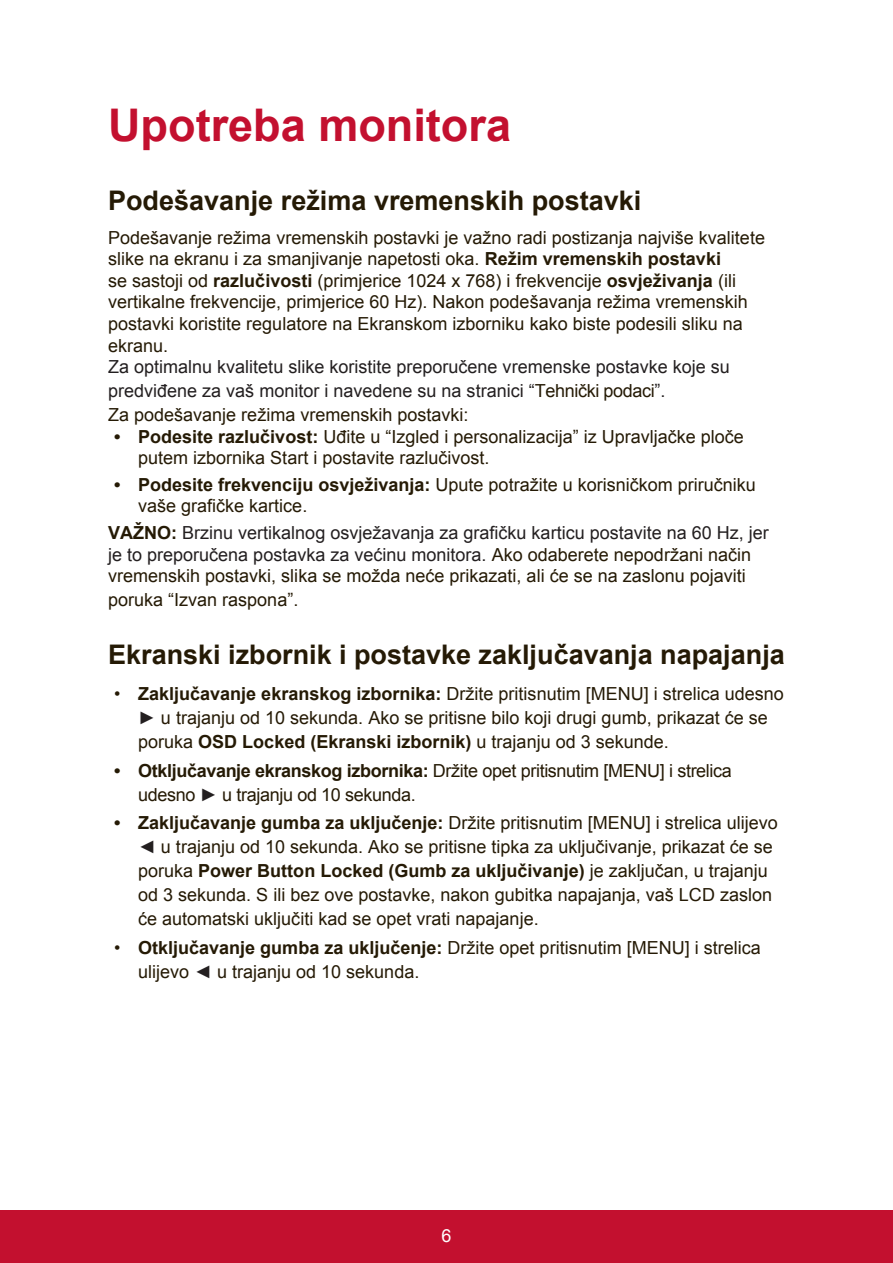
<style>
.page{position:relative;width:893px;height:1263px;background:#fff}
.page>*{position:absolute;margin:0;border:0;box-sizing:border-box;transform-origin:0 0}
.t1{font:700 45px "Arial";color:#c3102f}
.t2{font:700 27px "Arial";color:#251a05}
.t3{font:18px/21.6px "Arial";color:#251a05}
.t4{font:18px/24px "Arial";color:#231f20}
.t5{font:18px/24px "Arial";letter-spacing:-.02em;color:#251a05}
.t6{font:18px "Arial";color:#fff}
.s1{font-weight:700}
.s2{color:#251a05}
.s3{font-weight:700;color:#251a05}
.s4{color:#231f20}
</style>
<div class="page">
<div style="left:0;top:1210px;width:892px;height:53px;background:#c3102f"></div>
<h1 class="t1" style="left:108px;top:95px;width:404px">Upotreba monitora</h1>
<h2 class="t2" style="left:108px;top:182px;width:534px">Podešavanje režima vremenskih postavki</h2>
<p class="t3" style="left:108px;top:227px;width:658px">Podešavanje režima vremenskih postavki je važno radi postizanja najviše kvalitete slike na ekranu i za smanjivanje napetosti oka. <span class="s1">Režim vremenskih postavki<br></span>se sastoji od <span class="s1">razlučivosti</span> (primjerice 1024 x 768) i frekvencije <span class="s1">osvježivanja</span> (ili vertikalne frekvencije, primjerice 60 Hz). Nakon podešavanja režima vremenskih postavki koristite regulatore na Ekranskom izborniku kako biste podesili sliku na ekranu.</p>
<p class="t4" style="left:108px;top:355px;width:623px">Za optimalnu kvalitetu slike koristite preporučene vremenske postavke koje su predviđene za vaš monitor i navedene su na stranici “<span class="s2">Tehnički podaci</span>”.<br><span class="s2">Za podešavanje režima vremenskih postavki:</span></p>
<p class="t3" style="left:138px;top:426px;width:607px;text-indent:-24px"><span class="s1">• Podesite razlučivost:</span> Uđite u “Izgled i personalizacija” iz Upravljačke ploče putem izbornika Start i postavite razlučivost.</p>
<p class="t3" style="left:138px;top:473px;width:619px;text-indent:-24px"><span class="s1">• Podesite frekvenciju osvježivanja:</span> Upute potražite u korisničkom priručniku vaše grafičke kartice.</p>
<p class="t4" style="left:108px;top:522px;width:662px;line-height:21.6px"><span class="s3">VAŽNO:</span> Brzinu vertikalnog osvježavanja za grafičku karticu postavite na 60 Hz, jer je to preporučena postavka za većinu monitora. <span class="s2">Ako odaberete nepodržani način vremenskih postavki, slika se možda neće prikazati, ali će se na zaslonu pojaviti</span></p>
<p class="t3" style="left:108px;top:589px;width:192px">poruka “Izvan raspona”.</p>
<h2 class="t2" style="left:108px;top:636px;width:678px">Ekranski izbornik i postavke zaključavanja napajanja</h2>
<p class="t3" style="left:138px;top:682px;width:647px;line-height:24px;text-indent:-24px">• <span class="s1">Zaključavanje ekranskog izbornika:</span> Držite pritisnutim [MENU] i strelica udesno <span class="s4">►</span> u trajanju od 10 sekunda. Ako se pritisne bilo koji drugi gumb, prikazat će se poruka <span class="s1">OSD Locked (Ekranski izbornik)</span> u trajanju od 3 sekunde.</p>
<p class="t5" style="left:138px;top:758px;width:595px;text-indent:-24px"><span class="s1">• Otključavanje ekranskog izbornika:</span> Držite opet pritisnutim [MENU] i strelica udesno <span class="s4">►</span> u trajanju od 10 sekunda.</p>
<p class="t3" style="left:138px;top:811px;width:641px;line-height:24px;text-indent:-24px"><span class="s1">• Zaključavanje gumba za uključenje:</span> Držite pritisnutim [MENU] i strelica ulijevo <span class="s4">◄</span> u trajanju od 10 sekunda. Ako se pritisne tipka za uključivanje, prikazat će se poruka <span class="s1">Power Button Locked (Gumb za uključivanje)</span> je zaključan, u trajanju od 3 sekunda. S ili bez ove postavke, nakon gubitka napajanja, vaš LCD zaslon će automatski uključiti kad se opet vrati napajanje.</p>
<p class="t3" style="left:138px;top:935px;width:624px;line-height:24px;text-indent:-24px">• <span class="s1">Otključavanje gumba za uključenje:</span> Držite opet pritisnutim [MENU] i strelica ulijevo <span class="s4">◄</span> u trajanju od 10 sekunda.</p>
<p class="t6" style="left:441px;top:1223px;width:12px">6</p>
</div>
